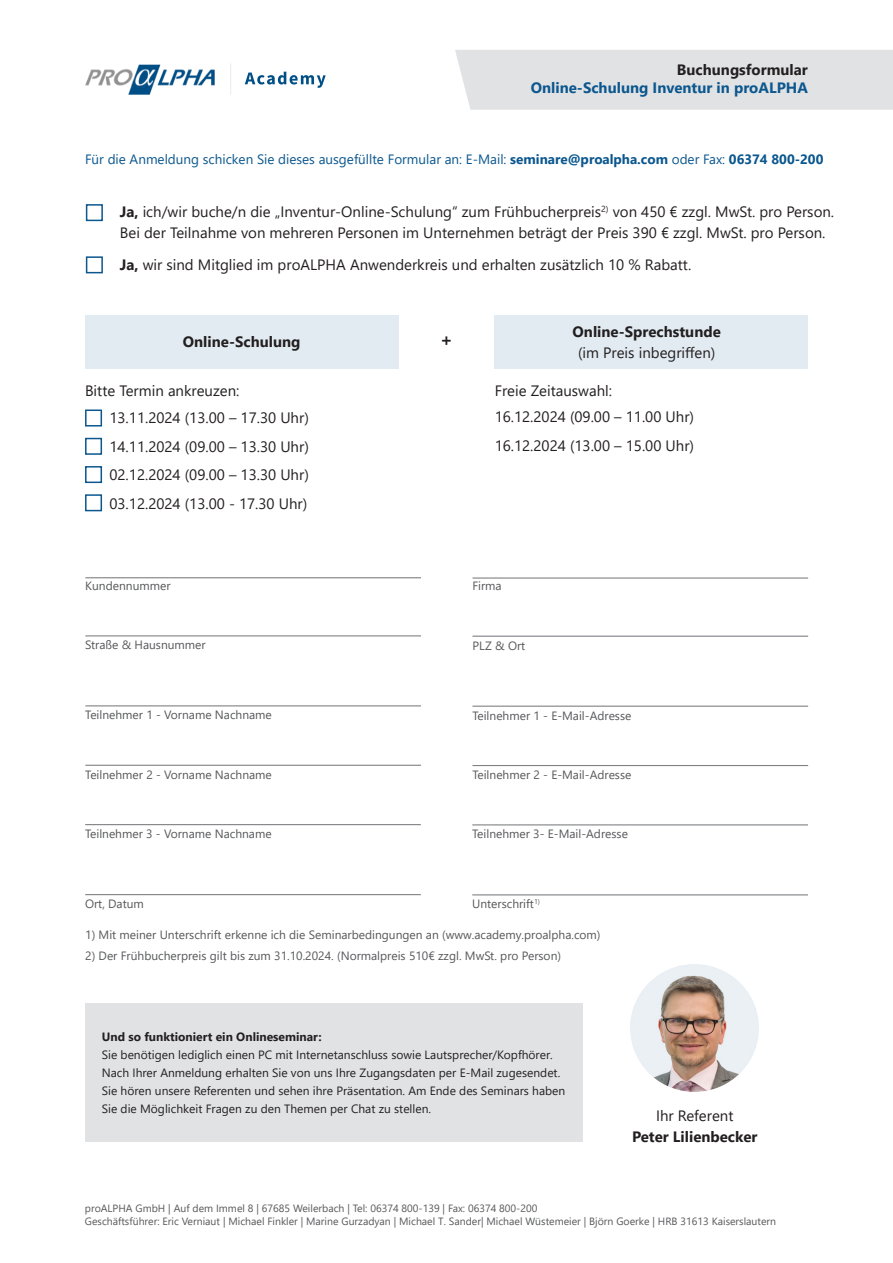
<style>
.page{position:relative;width:893px;height:1263px;background:#fff}
.page>*{position:absolute;margin:0;border:0;box-sizing:border-box;transform-origin:0 0}
.Fließtext{font:700 18px "Segoe UI";color:#231f20}
.Fließtext-2{font:15px/21px "Segoe UI";color:#231f20}
.Fließtext-3{font:700 15px "Segoe UI";color:#231f20}
.Fließtext-4{font:700 15px "Segoe UI";color:#0b578e}
.Fließtext-5{font:13.5px "Segoe UI";color:#0b578e}
.Formular_Beschreibung{font:12px "Segoe UI";color:#57585a}
.Fließtext-6{font:12px/18px "Segoe UI";color:#231f20}
.Fließtext-7{font:700 12px "Segoe UI";color:#231f20}
.t1{font:10.5px/12.6px "Segoe UI";color:#57585a}
.s1{font-weight:700}
</style>
<div class="page">
<img style="left:85px;top:64px;width:129px;height:31px">
<svg style="left:245px;top:72px;width:81px;height:16px"></svg>
<hr style="left:230px;top:64px;width:1px;height:30px;background:#979797">
<div style="left:455px;top:50px;width:438px;height:60px;background:#e1e2e4"></div>
<div style="left:85px;top:1003px;width:498px;height:139px;background:#e1e2e4"></div>
<div style="left:86px;top:204px;width:17px;height:17px;border:2px solid #0b578e"></div>
<div style="left:86px;top:256px;width:17px;height:17px;border:2px solid #0b578e"></div>
<div style="left:85px;top:315px;width:313px;height:54px;background:#e2ebf1"></div>
<div style="left:495px;top:315px;width:313px;height:54px;background:#e2ebf1"></div>
<div style="left:85px;top:409px;width:17px;height:17px;border:2px solid #0b578e"></div>
<div style="left:85px;top:438px;width:17px;height:17px;border:2px solid #0b578e"></div>
<div style="left:85px;top:466px;width:17px;height:17px;border:2px solid #0b578e"></div>
<div style="left:85px;top:494px;width:17px;height:17px;border:2px solid #0b578e"></div>
<img style="left:631px;top:964px;width:127px;height:128px">
<hr style="left:85px;top:577px;width:336px;height:1px;background:#808285">
<hr style="left:85px;top:635px;width:336px;height:1px;background:#808285">
<hr style="left:85px;top:705px;width:336px;height:1px;background:#808285">
<hr style="left:85px;top:765px;width:336px;height:1px;background:#808285">
<hr style="left:85px;top:824px;width:336px;height:1px;background:#808285">
<hr style="left:85px;top:894px;width:336px;height:1px;background:#808285">
<hr style="left:472px;top:577px;width:336px;height:2px;background:#808285">
<hr style="left:472px;top:636px;width:336px;height:1px;background:#808285">
<hr style="left:472px;top:706px;width:336px;height:1px;background:#808285">
<hr style="left:472px;top:765px;width:336px;height:1px;background:#808285">
<hr style="left:472px;top:824px;width:336px;height:1px;background:#808285">
<hr style="left:472px;top:894px;width:336px;height:1px;background:#808285">
<p class="Fließtext-3" style="left:677px;top:55px;width:133px">Buchungsformular</p>
<p class="Fließtext-4" style="left:531px;top:73px;width:279px">Online-Schulung Inventur in proALPHA</p>
<p class="Fließtext-5" style="left:85px;top:147px;width:740px">Für die Anmeldung schicken Sie dieses ausgefüllte Formular an: E-Mail: <span class="s1">seminare@proalpha.com</span> oder Fax: <span class="s1">06374 800-200</span></p>
<p class="Fließtext-2" style="left:120px;top:200px;width:716px"><span class="s1">Ja,</span> ich/wir buche/n die „Inventur-Online-Schulung“ zum Frühbucherpreis<sup>2)</sup> von 450 € zzgl. MwSt. pro Person.<br>Bei der Teilnahme von mehreren Personen im Unternehmen beträgt der Preis 390 € zzgl. MwSt. pro Person.</p>
<p class="Fließtext-2" style="left:120px;top:253px;width:573px"><span class="s1">Ja,</span> wir sind Mitglied im proALPHA Anwenderkreis und erhalten zusätzlich 10 % Rabatt.</p>
<p class="Fließtext-3" style="left:183px;top:328px;width:119px">Online-Schulung</p>
<p class="Fließtext" style="left:440px;top:323px;width:14px">+</p>
<p class="Fließtext-2" style="left:85px;top:379px;width:156px">Bitte Termin ankreuzen:</p>
<p class="Fließtext-2" style="left:109px;top:406px;width:201px">13.11.2024 (13.00 – 17.30 Uhr)</p>
<p class="Fließtext-2" style="left:109px;top:435px;width:201px">14.11.2024 (09.00 – 13.30 Uhr)</p>
<p class="Fließtext-2" style="left:109px;top:463px;width:201px">02.12.2024 (09.00 – 13.30 Uhr)</p>
<p class="Fließtext-2" style="left:109px;top:492px;width:199px">03.12.2024 (13.00 - 17.30 Uhr)</p>
<p class="Fließtext-3" style="left:573px;top:317px;width:150px">Online-Sprechstunde</p>
<p class="Fließtext-2" style="left:578px;top:340px;width:139px">(im Preis inbegriffen)</p>
<p class="Fließtext-2" style="left:495px;top:378px;width:119px">Freie Zeitauswahl:</p>
<p class="Fließtext-2" style="left:495px;top:405px;width:201px">16.12.2024 (09.00 – 11.00 Uhr)</p>
<p class="Fließtext-2" style="left:495px;top:434px;width:201px">16.12.2024 (13.00 – 15.00 Uhr)</p>
<p class="Formular_Beschreibung" style="left:85px;top:574px;width:87px">Kundennummer</p>
<p class="Formular_Beschreibung" style="left:472px;top:575px;width:31px">Firma</p>
<p class="Formular_Beschreibung" style="left:85px;top:634px;width:122px">Straße &amp; Hausnummer</p>
<p class="Formular_Beschreibung" style="left:472px;top:634px;width:55px">PLZ &amp; Ort</p>
<p class="Formular_Beschreibung" style="left:85px;top:704px;width:188px">Teilnehmer 1 - Vorname Nachname</p>
<p class="Formular_Beschreibung" style="left:472px;top:704px;width:161px">Teilnehmer 1 - E-Mail-Adresse</p>
<p class="Formular_Beschreibung" style="left:85px;top:763px;width:188px">Teilnehmer 2 - Vorname Nachname</p>
<p class="Formular_Beschreibung" style="left:472px;top:763px;width:161px">Teilnehmer 2 - E-Mail-Adresse</p>
<p class="Formular_Beschreibung" style="left:85px;top:822px;width:188px">Teilnehmer 3 - Vorname Nachname</p>
<p class="Formular_Beschreibung" style="left:472px;top:823px;width:157px">Teilnehmer 3- E-Mail-Adresse</p>
<p class="Formular_Beschreibung" style="left:472px;top:893px;width:69px">Unterschrift<sup>1)</sup></p>
<p class="Formular_Beschreibung" style="left:85px;top:924px;width:517px">1) Mit meiner Unterschrift erkenne ich die Seminarbedingungen an (www.academy.proalpha.com)</p>
<p class="Formular_Beschreibung" style="left:85px;top:945px;width:477px">2) Der Frühbucherpreis gilt bis zum 31.10.2024. (Normalpreis 510€ zzgl. MwSt. pro Person)</p>
<p class="Formular_Beschreibung" style="left:85px;top:892px;width:60px">Ort, Datum</p>
<p class="Fließtext-7" style="left:102px;top:1025px;width:221px">Und so funktioniert ein Onlineseminar:</p>
<p class="Fließtext-6" style="left:102px;top:1044px;width:465px">Sie benötigen lediglich einen PC mit Internetanschluss sowie Lautsprecher/Kopfhörer.<br>Nach Ihrer Anmeldung erhalten Sie von uns Ihre Zugangsdaten per E-Mail zugesendet.<br>Sie hören unsere Referenten und sehen ihre Präsentation. Am Ende des Seminars haben Sie die Möglichkeit Fragen zu den Themen per Chat zu stellen.</p>
<p class="Fließtext-2" style="left:656px;top:1104px;width:79px">Ihr Referent</p>
<p class="Fließtext-3" style="left:632px;top:1122px;width:127px">Peter Lilienbecker</p>
<p class="t1" style="left:85px;top:1201px;width:693px">proALPHA GmbH | Auf dem Immel 8 | 67685 Weilerbach | Tel: 06374 800-139 | Fax: 06374 800-200<br>Geschäftsführer: Eric Verniaut | Michael Finkler | Marine Gurzadyan | Michael T. Sander| Michael Wüstemeier | Björn Goerke | HRB 31613 Kaiserslautern</p>
</div>
